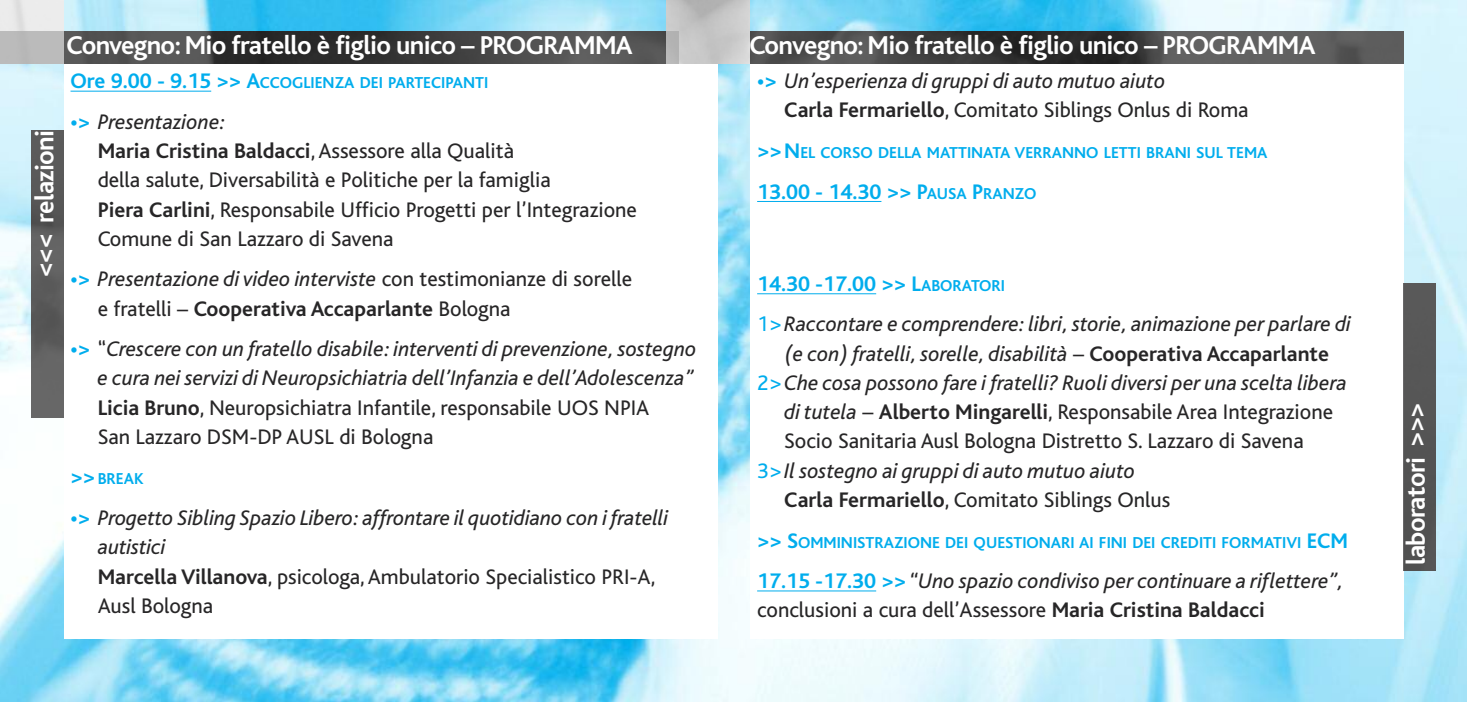
<style>
.page{position:relative;width:1467px;height:702px;background:#fff}
.page>*{position:absolute;margin:0;border:0;box-sizing:border-box;transform-origin:0 0}
.t1{font:700 27px "Bliss";letter-spacing:-.025em;color:#fff}
.t2{font:italic 22.05px/29.2px "Bliss";color:#272627}
.t3{font:22.05px/29.2px "Bliss";color:#272627}
.t4{font:700 22.05px "Bliss";color:#00aded}
.t5{font:700 16.43px "Bliss";color:#00aded}
.s1{font-size:22.05px}
.s2{font-weight:700;color:#00aded}
.s3{font-style:italic}
.s4{font-weight:700}
.s5{font-weight:700;font-style:normal;color:#00aded}
.s6{font-style:normal}
.s7{font-weight:700;font-style:normal}
.s8{font-size:16.43px}
.s9{font-weight:700;font-style:normal;font-size:16.43px;color:#00aded}
.s10{font-style:normal;color:#00aded}
</style>
<div class="page">
<img style="left:0;top:0;width:1467px;height:702px">
<div style="left:64px;top:64px;width:654px;height:574px;background:#fff"></div>
<hr style="left:71px;top:91px;width:140px;height:1px;background:#00aded">
<img style="left:32px;top:130px;width:32px;height:287px">
<div style="left:750px;top:64px;width:654px;height:574px;background:#fff"></div>
<hr style="left:757px;top:201px;width:124px;height:1px;background:#00aded">
<hr style="left:757px;top:293px;width:119px;height:1px;background:#00aded">
<hr style="left:757px;top:590px;width:119px;height:1px;background:#00aded">
<div style="left:1404px;top:283px;width:31px;height:287px;background:#555"></div>
<hr style="left:1403px;top:283px;width:1px;height:287px;background:#686768">
<img style="left:749px;top:32px;width:654px;height:32px">
<img style="left:64px;top:32px;width:602px;height:32px">
<img style="left:0;top:0;width:64px;height:64px">
<img style="left:666px;top:0;width:83px;height:64px">
<p class="t1" style="left:36px;top:277px;width:148px;rotate:-90deg">&lt;&lt;&lt; relazioni</p>
<p class="t1" style="left:67px;top:36px;width:568px">Convegno: Mio fratello è figlio unico – PROGRAMMA</p>
<p class="t1" style="left:749px;top:36px;width:568px">Convegno: Mio fratello è figlio unico – PROGRAMMA</p>
<p class="t5" style="left:71px;top:77px;width:419px"><span class="s1">Ore 9.00 - 9.15 &gt;&gt; A</span>CCOGLIENZA DEI PARTECIPANTI</p>
<p class="t3" style="left:98px;top:109px;width:541px;text-indent:-27px"><span class="s2">•&gt;</span> <span class="s3">Presentazione:<br></span><span class="s4">Maria Cristina Baldacci</span>,Assessore alla Qualità<br>della salute, Diversabilità e Politiche per la famiglia<br><span class="s4">Piera Carlini</span>, Responsabile Ufficio Progetti per l’Integrazione Comune di San Lazzaro di Savena</p>
<p class="t3" style="left:98px;top:267px;width:536px;text-indent:-27px"><span class="s2">•&gt;</span> <span class="s3">Presentazione di video interviste</span> con testimonianze di sorelle e fratelli – <span class="s4">Cooperativa Accaparlante</span> Bologna</p>
<p class="t2" style="left:98px;top:337px;width:601px;text-indent:-27px"><span class="s5">•&gt;</span> <span class="s6">“</span>Crescere con un fratello disabile: interventi di prevenzione, sostegno e cura nei servizi di Neuropsichiatria dell’Infanzia e dell’Adolescenza” <span class="s7">Licia Bruno</span><span class="s6">, Neuropsichiatra Infantile, responsabile UOS NPIA<br>San Lazzaro DSM-DP AUSL di Bologna</span></p>
<p class="t5" style="left:71px;top:473px;width:75px"><span class="s1">&gt;&gt;</span> BREAK</p>
<p class="t2" style="left:98px;top:505px;width:572px;text-indent:-27px"><span class="s5">•&gt;</span> Progetto Sibling Spazio Libero: affrontare il quotidiano con i fratelli autistici<br><span class="s7">Marcella Villanova</span><span class="s6">, psicologa,Ambulatorio Specialistico PRI-A, Ausl Bologna</span></p>
<p class="t2" style="left:784px;top:69px;width:466px;text-indent:-27px"><span class="s5">•&gt;</span> Un’esperienza di gruppi di auto mutuo aiuto<br><span class="s7">Carla Fermariello</span><span class="s6">, Comitato Siblings Onlus di Roma</span></p>
<p class="t5" style="left:757px;top:147px;width:512px"><span class="s1">&gt;&gt;N</span>EL CORSO DELLA MATTINATA VERRANNO LETTI BRANI SUL TEMA</p>
<p class="t4" style="left:757px;top:184px;width:281px">13.00 - 14.30 &gt;&gt; P<span class="s8">AUSA</span> P<span class="s8">RANZO</span></p>
<p class="t2" style="left:757px;top:266px;width:595px;line-height:40.5px"><span class="s5">14.30 -17.00 &gt;&gt; L</span><span class="s9">ABORATORI<br></span><span class="s10">1&gt;</span>Raccontare e comprendere: libri, storie, animazione per parlare di</p>
<p class="t2" style="left:784px;top:341px;width:546px">(e con) fratelli, sorelle, disabilità <span class="s6">–</span> <span class="s7">Cooperativa Accaparlante</span></p>
<p class="t2" style="left:757px;top:370px;width:591px"><span class="s10">2&gt;</span>Che cosa possono fare i fratelli? Ruoli diversi per una scelta libera</p>
<p class="t3" style="left:784px;top:400px;width:550px"><span class="s3">di tutela</span> – <span class="s4">Alberto Mingarelli</span>, Responsabile Area Integrazione</p>
<p class="t3" style="left:784px;top:429px;width:521px">Socio Sanitaria Ausl Bologna Distretto S. Lazzaro di Savena</p>
<p class="t2" style="left:757px;top:458px;width:380px"><span class="s10">3&gt;</span>Il sostegno ai gruppi di auto mutuo aiuto</p>
<p class="t3" style="left:784px;top:487px;width:388px"><span class="s4">Carla Fermariello</span>, Comitato Siblings Onlus</p>
<p class="t5" style="left:757px;top:536px;width:593px"><span class="s1">&gt;&gt; S</span>OMMINISTRAZIONE DEI QUESTIONARI AI FINI DEI CREDITI FORMATIVI <span class="s1">ECM</span></p>
<p class="t2" style="left:757px;top:568px;width:588px"><span class="s5">17.15 -17.30 &gt;&gt;</span> “Uno spazio condiviso per continuare a riflettere”, <span class="s6">conclusioni a cura dell’Assessore</span> <span class="s7">Maria Cristina Baldacci</span></p>
<p class="t1" style="left:1407px;top:565px;width:164px;rotate:-90deg">laboratori &gt;&gt;&gt;</p>
</div>
